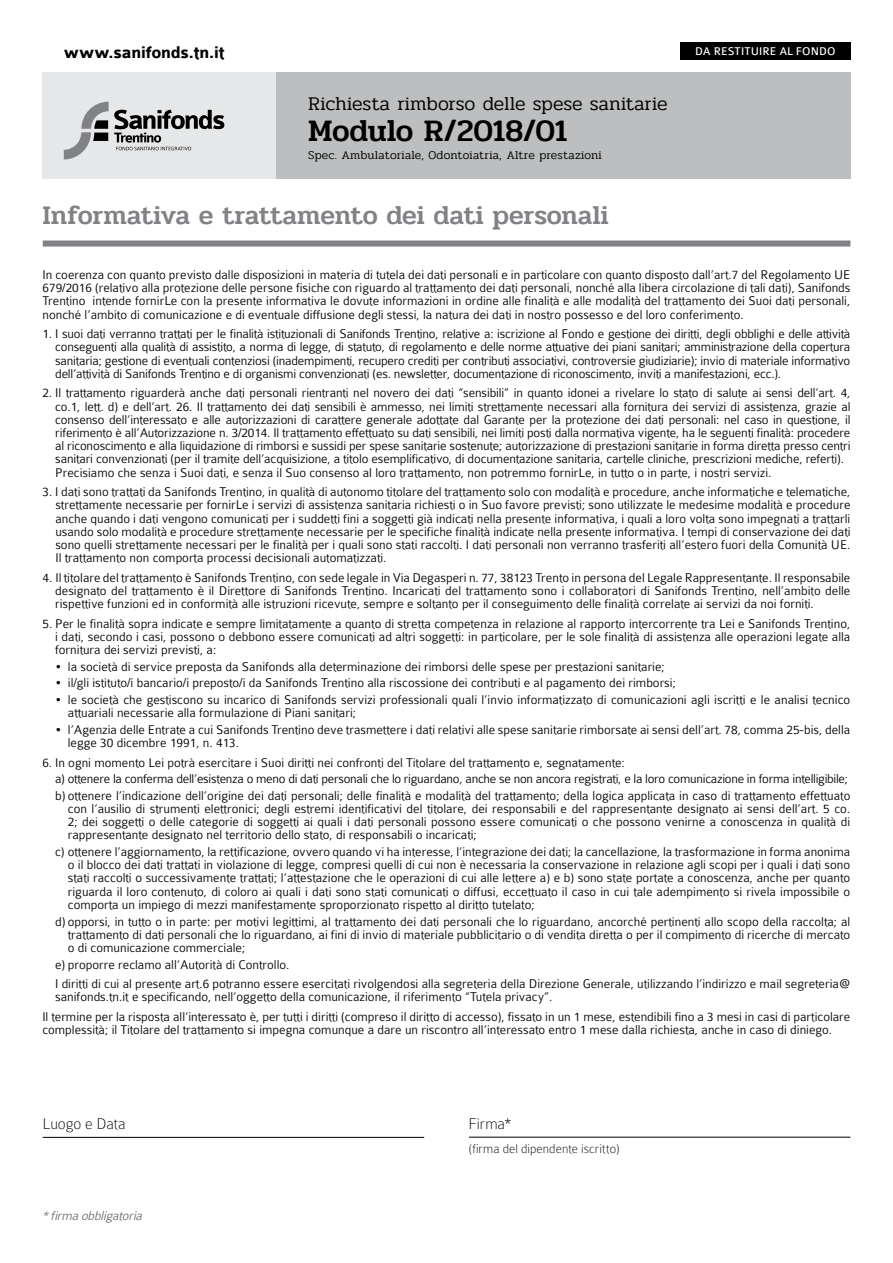
<style>
.page{position:relative;width:893px;height:1263px;background:#fff}
.page>*{position:absolute;margin:0;border:0;box-sizing:border-box;transform-origin:0 0}
.t1{font:500 31.5px "Pridi";letter-spacing:-.015em;color:#000}
.t2{font:500 27px "Pridi";letter-spacing:-.005em;color:#808285}
.t3{font:300 19.5px "Pridi";color:#000}
.t4{font:700 18px "Colaborate";letter-spacing:-.005em;color:#000}
.t5{font:100 16.5px "Colaborate";letter-spacing:-.005em;color:#000}
.t6{font:300 13.5px/13.2px "Colaborate";color:#000;text-align:justify}
.t7{font:100 13.5px "Colaborate";letter-spacing:.005em;color:#000}
.t8{font:italic 300 13.5px "Colaborate";color:#6d6e71}
.t9{font:300 12px "Pridi";letter-spacing:.015em;color:#000}
.t10{font:12px "Colaborate";letter-spacing:.005em;color:#fff}
</style>
<div class="page">
<div style="left:680px;top:43px;width:170px;height:17px;background:#000"></div>
<div style="left:43px;top:240px;width:807px;height:6px;background:#808285"></div>
<div style="left:276px;top:72px;width:574px;height:107px;background:#bcbec0"></div>
<div style="left:43px;top:72px;width:233px;height:107px;background:#e6e7e8"></div>
<svg style="left:64px;top:102px;width:160px;height:57px"></svg>
<hr style="left:469px;top:1137px;width:381px;height:1px;background:#000">
<hr style="left:43px;top:1137px;width:381px;height:1px;background:#000">
<h3 class="t4" style="left:64px;top:43px;width:162px">www.sanifonds.tn.it</h3>
<p class="t10" style="left:695px;top:45px;width:142px">DA RESTITUIRE AL FONDO</p>
<h3 class="t3" style="left:308px;top:90px;width:361px">Richiesta rimborso delle spese sanitarie</h3>
<h1 class="t1" style="left:308px;top:108px;width:261px">Modulo R/2018/01</h1>
<p class="t9" style="left:308px;top:147px;width:295px">Spec. Ambulatoriale, Odontoiatria, Altre prestazioni</p>
<h2 class="t2" style="left:43px;top:196px;width:568px">Informativa e trattamento dei dati personali</h2>
<p class="t6" style="left:42px;top:268px;width:810px">In coerenza con quanto previsto dalle disposizioni in materia di tutela dei dati personali e in particolare con quanto disposto dall’art.7 del Regolamento UE 679/2016 (relativo alla protezione delle persone fisiche con riguardo al trattamento dei dati personali, nonché alla libera circolazione di tali dati), Sanifonds Trentino intende fornirLe con la presente informativa le dovute informazioni in ordine alle finalità e alle modalità del trattamento dei Suoi dati personali, nonché l’ambito di comunicazione e di eventuale diffusione degli stessi, la natura dei dati in nostro possesso e del loro conferimento.</p>
<p class="t6" style="left:55px;top:327px;width:797px;text-indent:-13px">1. I suoi dati verranno trattati per le finalità istituzionali di Sanifonds Trentino, relative a: iscrizione al Fondo e gestione dei diritti, degli obblighi e delle attività conseguenti alla qualità di assistito, a norma di legge, di statuto, di regolamento e delle norme attuative dei piani sanitari; amministrazione della copertura sanitaria; gestione di eventuali contenziosi (inadempimenti, recupero crediti per contributi associativi, controversie giudiziarie); invio di materiale informativo dell’attività di Sanifonds Trentino e di organismi convenzionati (es. newsletter, documentazione di riconoscimento, inviti a manifestazioni, ecc.).</p>
<p class="t6" style="left:55px;top:387px;width:797px;text-align:left;text-indent:-13px">2. Il trattamento riguarderà anche dati personali rientranti nel novero dei dati “sensibili” in quanto idonei a rivelare lo stato di salute ai sensi dell’art. 4, co.1, lett. d) e dell’art. 26. Il trattamento dei dati sensibili è ammesso, nei limiti strettamente necessari alla fornitura dei servizi di assistenza, grazie al consenso dell’interessato e alle autorizzazioni di carattere generale adottate dal Garante per la protezione dei dati personali: nel caso in questione, il riferimento è all’Autorizzazione n. 3/2014. Il trattamento effettuato su dati sensibili, nei limiti posti dalla normativa vigente, ha le seguenti finalità: procedere al riconoscimento e alla liquidazione di rimborsi e sussidi per spese sanitarie sostenute; autorizzazione di prestazioni sanitarie in forma diretta presso centri sanitari convenzionati (per il tramite dell’acquisizione, a titolo esemplificativo, di documentazione sanitaria, cartelle cliniche, prescrizioni mediche, referti).<br>Precisiamo che senza i Suoi dati, e senza il Suo consenso al loro trattamento, non potremmo fornirLe, in tutto o in parte, i nostri servizi.</p>
<p class="t6" style="left:55px;top:485px;width:797px;text-indent:-13px">3. I dati sono trattati da Sanifonds Trentino, in qualità di autonomo titolare del trattamento solo con modalità e procedure, anche informatiche e telematiche, strettamente necessarie per fornirLe i servizi di assistenza sanitaria richiesti o in Suo favore previsti; sono utilizzate le medesime modalità e procedure anche quando i dati vengono comunicati per i suddetti fini a soggetti già indicati nella presente informativa, i quali a loro volta sono impegnati a trattarli usando solo modalità e procedure strettamente necessarie per le specifiche finalità indicate nella presente informativa. I tempi di conservazione dei dati sono quelli strettamente necessari per le finalità per i quali sono stati raccolti. I dati personali non verranno trasferiti all’estero fuori della Comunità UE.<br>Il trattamento non comporta processi decisionali automatizzati.</p>
<p class="t6" style="left:55px;top:571px;width:797px;text-indent:-13px">4. Il titolare del trattamento è Sanifonds Trentino, con sede legale in Via Degasperi n. 77, 38123 Trento in persona del Legale Rappresentante. Il responsabile designato del trattamento è il Direttore di Sanifonds Trentino. Incaricati del trattamento sono i collaboratori di Sanifonds Trentino, nell’ambito delle rispettive funzioni ed in conformità alle istruzioni ricevute, sempre e soltanto per il conseguimento delle finalità correlate ai servizi da noi forniti.</p>
<p class="t6" style="left:55px;top:617px;width:797px;text-indent:-13px">5. Per le finalità sopra indicate e sempre limitatamente a quanto di stretta competenza in relazione al rapporto intercorrente tra Lei e Sanifonds Trentino, i dati, secondo i casi, possono o debbono essere comunicati ad altri soggetti: in particolare, per le sole finalità di assistenza alle operazioni legate alla fornitura dei servizi previsti, a:</p>
<p class="t6" style="left:55px;top:660px;width:611px">• la società di service preposta da Sanifonds alla determinazione dei rimborsi delle spese per prestazioni sanitarie;</p>
<p class="t6" style="left:55px;top:677px;width:622px">• il/gli istituto/i bancario/i preposto/i da Sanifonds Trentino alla riscossione dei contributi e al pagamento dei rimborsi;</p>
<p class="t6" style="left:68px;top:693px;width:784px;text-indent:-13px">• le società che gestiscono su incarico di Sanifonds servizi professionali quali l’invio informatizzato di comunicazioni agli iscritti e le analisi tecnico attuariali necessarie alla formulazione di Piani sanitari;</p>
<p class="t6" style="left:68px;top:723px;width:784px;text-indent:-13px">• l’Agenzia delle Entrate a cui Sanifonds Trentino deve trasmettere i dati relativi alle spese sanitarie rimborsate ai sensi dell’art. 78, comma 25-bis, della legge 30 dicembre 1991, n. 413.</p>
<p class="t6" style="left:55px;top:754px;width:797px;line-height:16.6px;text-align:left;text-indent:-13px">6. In ogni momento Lei potrà esercitare i Suoi diritti nei confronti del Titolare del trattamento e, segnatamente:<br>a) ottenere la conferma dell’esistenza o meno di dati personali che lo riguardano, anche se non ancora registrati, e la loro comunicazione in forma intelligibile; b) ottenere l’indicazione dell’origine dei dati personali; delle finalità e modalità del trattamento; della logica applicata in caso di trattamento effettuato</p>
<p class="t6" style="left:68px;top:802px;width:784px">con l’ausilio di strumenti elettronici; degli estremi identificativi del titolare, dei responsabili e del rappresentante designato ai sensi dell’art. 5 co.<br>2; dei soggetti o delle categorie di soggetti ai quali i dati personali possono essere comunicati o che possono venirne a conoscenza in qualità di rappresentante designato nel territorio dello stato, di responsabili o incaricati;</p>
<p class="t6" style="left:68px;top:845px;width:784px;text-indent:-13px">c) ottenere l’aggiornamento, la rettificazione, ovvero quando vi ha interesse, l’integrazione dei dati; la cancellazione, la trasformazione in forma anonima o il blocco dei dati trattati in violazione di legge, compresi quelli di cui non è necessaria la conservazione in relazione agli scopi per i quali i dati sono stati raccolti o successivamente trattati; l’attestazione che le operazioni di cui alle lettere a) e b) sono state portate a conoscenza, anche per quanto riguarda il loro contenuto, di coloro ai quali i dati sono stati comunicati o diffusi, eccettuato il caso in cui tale adempimento si rivela impossibile o comporta un impiego di mezzi manifestamente sproporzionato rispetto al diritto tutelato;</p>
<p class="t6" style="left:68px;top:915px;width:784px;text-indent:-13px">d) opporsi, in tutto o in parte: per motivi legittimi, al trattamento dei dati personali che lo riguardano, ancorché pertinenti allo scopo della raccolta; al trattamento di dati personali che lo riguardano, ai fini di invio di materiale pubblicitario o di vendita diretta o per il compimento di ricerche di mercato o di comunicazione commerciale;</p>
<p class="t6" style="left:55px;top:954px;width:797px;line-height:19.6px">e) proporre reclamo all’Autorità di Controllo.<br>I diritti di cui al presente art.6 potranno essere esercitati rivolgendosi alla segreteria della Direzione Generale, utilizzando l’indirizzo e mail segreteria@</p>
<p class="t6" style="left:42px;top:987px;width:809px;line-height:19.5px;text-indent:13px">sanifonds.tn.it e specificando, nell’oggetto della comunicazione, il riferimento “Tutela privacy”.<br>Il termine per la risposta all’interessato è, per tutti i diritti (compreso il diritto di accesso), fissato in un 1 mese, estendibili fino a 3 mesi in casi di particolare</p>
<p class="t6" style="left:42px;top:1023px;width:791px">complessità; il Titolare del trattamento si impegna comunque a dare un riscontro all’interessato entro 1 mese dalla richiesta, anche in caso di diniego.</p>
<p class="t5" style="left:43px;top:1115px;width:85px">Luogo e Data</p>
<p class="t5" style="left:469px;top:1115px;width:44px">Firma*</p>
<p class="t7" style="left:469px;top:1141px;width:152px">(firma del dipendente iscritto)</p>
<p class="t8" style="left:43px;top:1209px;width:104px">*firma obbligatoria</p>
</div>
